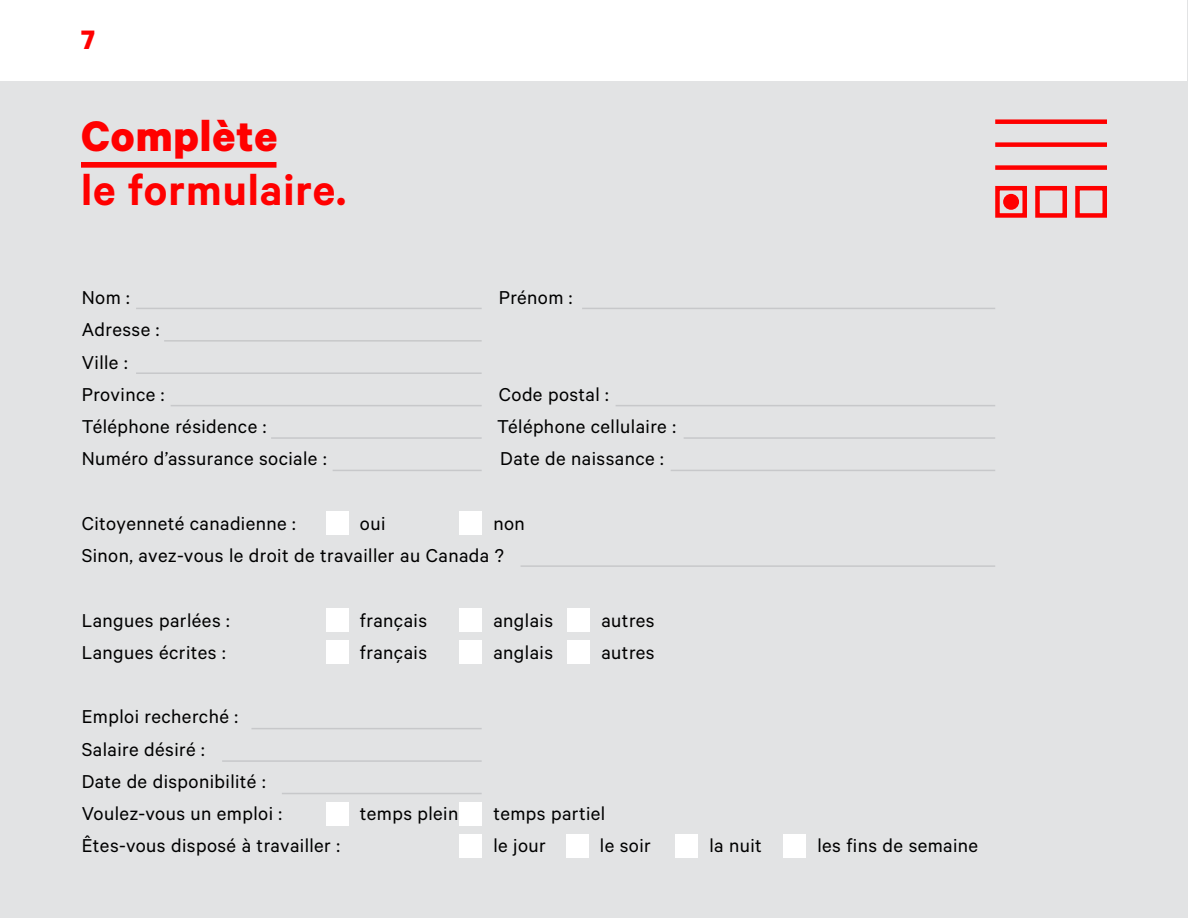
<style>
.page{position:relative;width:1188px;height:918px;background:#e2e3e4}
.page>*{position:absolute;margin:0;border:0;box-sizing:border-box;transform-origin:0 0}
.t1{font:600 48px "Calibre";letter-spacing:.02em;color:#f00}
.t2{font:700 48px "Calibre";letter-spacing:.02em;color:#f00}
.t3{font:700 30px "Calibre";color:#f00}
.t4{font:21px/32.2px "Calibre";letter-spacing:.02em;color:#000}
</style>
<div class="page">
<div style="left:1px;top:1px;width:1186px;height:80px;background:#fff"></div>
<div style="left:81px;top:162px;width:196px;height:6px;background:#f00"></div>
<div style="left:995px;top:119px;width:112px;height:5px;background:#f00"></div>
<div style="left:995px;top:142px;width:112px;height:5px;background:#f00"></div>
<div style="left:995px;top:165px;width:112px;height:5px;background:#f00"></div>
<div style="left:995px;top:186px;width:32px;height:32px;border:4px solid #f00"></div>
<div style="left:1075px;top:186px;width:32px;height:32px;border:4px solid #f00"></div>
<div style="left:1035px;top:186px;width:32px;height:32px;border:4px solid #f00"></div>
<div style="left:1003px;top:194px;width:16px;height:16px;background:#f00;border-radius:50%"></div>
<div style="left:326px;top:512px;width:23px;height:23px;background:#fff"></div>
<div style="left:460px;top:512px;width:22px;height:23px;background:#fff"></div>
<div style="left:326px;top:609px;width:23px;height:23px;background:#fff"></div>
<div style="left:460px;top:609px;width:22px;height:23px;background:#fff"></div>
<div style="left:568px;top:609px;width:22px;height:23px;background:#fff"></div>
<div style="left:326px;top:641px;width:23px;height:23px;background:#fff"></div>
<div style="left:460px;top:641px;width:22px;height:23px;background:#fff"></div>
<div style="left:568px;top:641px;width:22px;height:23px;background:#fff"></div>
<div style="left:326px;top:802px;width:23px;height:23px;background:#fff"></div>
<div style="left:460px;top:802px;width:22px;height:23px;background:#fff"></div>
<div style="left:460px;top:834px;width:22px;height:24px;background:#fff"></div>
<div style="left:566px;top:834px;width:23px;height:24px;background:#fff"></div>
<div style="left:676px;top:834px;width:22px;height:24px;background:#fff"></div>
<div style="left:784px;top:834px;width:22px;height:24px;background:#fff"></div>
<hr style="left:136px;top:308px;width:346px;height:1px;background:#c7c8ca">
<hr style="left:251px;top:728px;width:231px;height:1px;background:#c7c8ca">
<hr style="left:222px;top:760px;width:260px;height:2px;background:#c7c8ca">
<hr style="left:282px;top:793px;width:200px;height:1px;background:#c7c8ca">
<hr style="left:582px;top:308px;width:413px;height:1px;background:#c7c8ca">
<hr style="left:333px;top:470px;width:149px;height:1px;background:#c7c8ca">
<hr style="left:671px;top:470px;width:324px;height:1px;background:#c7c8ca">
<hr style="left:521px;top:565px;width:474px;height:2px;background:#c7c8ca">
<hr style="left:271px;top:437px;width:211px;height:2px;background:#c7c8ca">
<hr style="left:684px;top:437px;width:311px;height:2px;background:#c7c8ca">
<hr style="left:171px;top:405px;width:311px;height:1px;background:#c7c8ca">
<hr style="left:616px;top:405px;width:379px;height:1px;background:#c7c8ca">
<hr style="left:136px;top:372px;width:346px;height:2px;background:#c7c8ca">
<hr style="left:164px;top:340px;width:318px;height:2px;background:#c7c8ca">
<h2 class="t3" style="left:81px;top:21px;width:15px">7</h2>
<h1 class="t2" style="left:81px;top:106px;width:198px">Complète</h1>
<h1 class="t1" style="left:81px;top:161px;width:267px">le formulaire.</h1>
<p class="t4" style="left:82px;top:281px;width:50px">Nom :</p>
<p class="t4" style="left:499px;top:281px;width:75px">Prénom :</p>
<p class="t4" style="left:82px;top:313px;width:84px">Adresse :<br>Ville :<br>Province :</p>
<p class="t4" style="left:499px;top:378px;width:112px">Code postal :</p>
<p class="t4" style="left:82px;top:410px;width:186px">Téléphone résidence :</p>
<p class="t4" style="left:497px;top:410px;width:180px">Téléphone cellulaire :</p>
<p class="t4" style="left:82px;top:442px;width:246px">Numéro d’assurance sociale :</p>
<p class="t4" style="left:500px;top:442px;width:165px">Date de naissance :</p>
<p class="t4" style="left:82px;top:507px;width:216px">Citoyenneté canadienne :</p>
<p class="t4" style="left:360px;top:507px;width:27px">oui</p>
<p class="t4" style="left:82px;top:507px;width:445px;text-indent:412px">non<br>Sinon, avez-vous le droit de travailler au Canada ?</p>
<p class="t4" style="left:82px;top:603px;width:150px">Langues parlées :</p>
<p class="t4" style="left:360px;top:603px;width:69px">français</p>
<p class="t4" style="left:493px;top:603px;width:61px">anglais</p>
<p class="t4" style="left:601px;top:603px;width:55px">autres</p>
<p class="t4" style="left:82px;top:636px;width:145px">Langues écrites :</p>
<p class="t4" style="left:360px;top:636px;width:69px">français</p>
<p class="t4" style="left:493px;top:636px;width:61px">anglais</p>
<p class="t4" style="left:601px;top:636px;width:55px">autres</p>
<p class="t4" style="left:82px;top:700px;width:202px">Emploi recherché :<br>Salaire désiré :<br>Date de disponibilité :<br>Voulez-vous un emploi :</p>
<p class="t4" style="left:360px;top:797px;width:100px">temps plein</p>
<p class="t4" style="left:493px;top:797px;width:113px">temps partiel</p>
<p class="t4" style="left:82px;top:829px;width:260px">Êtes-vous disposé à travailler :</p>
<p class="t4" style="left:493px;top:829px;width:54px">le jour</p>
<p class="t4" style="left:600px;top:829px;width:53px">le soir</p>
<p class="t4" style="left:709px;top:829px;width:54px">la nuit</p>
<p class="t4" style="left:817px;top:829px;width:162px">les fins de semaine</p>
</div>
